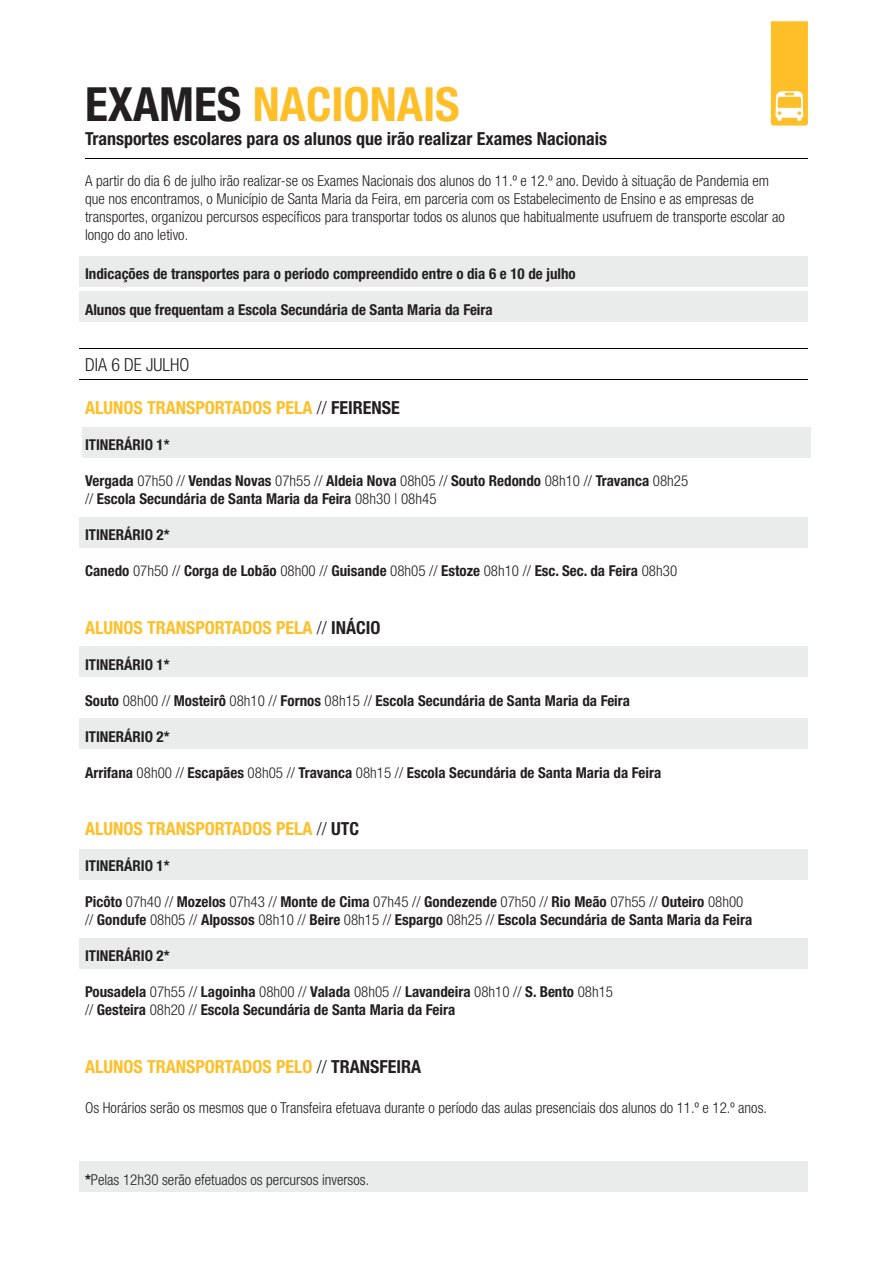
<style>
.page{position:relative;width:893px;height:1263px;background:#fff}
.page>*{position:absolute;margin:0;border:0;box-sizing:border-box;transform-origin:0 0}
.t1{font:700 condensed 47.1px "Helvetica Neue LT Std";color:#febf28}
.t2{font:700 condensed 18px "Helvetica Neue LT Std";color:#febf28}
.t3{font:700 condensed 18px "Helvetica Neue LT Std";color:#231f20}
.t4{font:300 condensed 18px "Helvetica Neue LT Std";color:#231f20}
.t5{font:700 condensed 15px/18px "Helvetica Neue LT Std";color:#231f20}
.t6{font:300 condensed 15px/18px "Helvetica Neue LT Std";color:#231f20}
.s1{color:#231f20}
.s2{font-weight:300;color:#231f20}
.s3{font-weight:300}
.s4{font-weight:700}
</style>
<div class="page">
<div style="left:80px;top:1160px;width:728px;height:31px;background:#e9ecea"></div>
<div style="left:82px;top:427px;width:729px;height:31px;background:#e9ecea"></div>
<div style="left:80px;top:517px;width:728px;height:31px;background:#e9ecea"></div>
<div style="left:80px;top:646px;width:728px;height:31px;background:#e9ecea"></div>
<div style="left:80px;top:718px;width:728px;height:31px;background:#e9ecea"></div>
<div style="left:80px;top:848px;width:728px;height:31px;background:#e9ecea"></div>
<div style="left:80px;top:938px;width:728px;height:31px;background:#e9ecea"></div>
<hr style="left:85px;top:158px;width:723px;height:1px;background:#000001">
<hr style="left:80px;top:379px;width:728px;height:1px;background:#000001">
<hr style="left:80px;top:349px;width:728px;height:1px;background:#000001">
<div style="left:80px;top:256px;width:728px;height:30px;background:#e9ecea"></div>
<div style="left:80px;top:291px;width:728px;height:31px;background:#e9ecea"></div>
<svg style="left:771px;top:21px;width:37px;height:105px;background:#fec641"></svg>
<h1 class="t1" style="left:85px;top:76px;width:376px"><span class="s1">EXAMES</span> NACIONAIS</h1>
<p class="t3" style="left:85px;top:128px;width:524px">Transportes escolares para os alunos que irão realizar Exames Nacionais</p>
<p class="t6" style="left:85px;top:171px;width:701px">A partir do dia 6 de julho irão realizar-se os Exames Nacionais dos alunos do 11.º e 12.º ano. Devido à situação de Pandemia em que nos encontramos, o Município de Santa Maria da Feira, em parceria com os Estabelecimento de Ensino e as empresas de transportes, organizou percursos específicos para transportar todos os alunos que habitualmente usufruem de transporte escolar ao longo do ano letivo.</p>
<p class="t5" style="left:85px;top:264px;width:492px">Indicações de transportes para o período compreendido entre o dia 6 e 10 de julho</p>
<p class="t5" style="left:85px;top:300px;width:409px">Alunos que frequentam a Escola Secundária de Santa Maria da Feira</p>
<p class="t4" style="left:85px;top:354px;width:106px">DIA 6 DE JULHO</p>
<p class="t2" style="left:85px;top:397px;width:316px">ALUNOS TRANSPORTADOS PELA <span class="s2">//</span> <span class="s1">FEIRENSE</span></p>
<p class="t5" style="left:85px;top:436px;width:86px">ITINERÁRIO 1*</p>
<p class="t5" style="left:85px;top:472px;width:605px">Vergada <span class="s3">07h50 //</span> Vendas Novas <span class="s3">07h55 //</span> Aldeia Nova <span class="s3">08h05 //</span> Souto Redondo <span class="s3">08h10 //</span> Travanca <span class="s3">08h25 //</span> Escola Secundária de Santa Maria da Feira <span class="s3">08h30 | 08h45</span></p>
<p class="t5" style="left:85px;top:526px;width:86px">ITINERÁRIO 2*</p>
<p class="t5" style="left:85px;top:562px;width:594px">Canedo <span class="s3">07h50 //</span> Corga de Lobão <span class="s3">08h00 //</span> Guisande <span class="s3">08h05 //</span> Estoze <span class="s3">08h10 //</span> Esc. Sec. da Feira <span class="s3">08h30</span></p>
<p class="t2" style="left:85px;top:616px;width:297px">ALUNOS TRANSPORTADOS PELA <span class="s2">//</span> <span class="s1">INÁCIO</span></p>
<p class="t5" style="left:85px;top:655px;width:86px">ITINERÁRIO 1*</p>
<p class="t5" style="left:85px;top:691px;width:547px">Souto <span class="s3">08h00 //</span> Mosteirô <span class="s3">08h10 //</span> Fornos <span class="s3">08h15 //</span> Escola Secundária de Santa Maria da Feira</p>
<p class="t5" style="left:85px;top:727px;width:86px">ITINERÁRIO 2*</p>
<p class="t5" style="left:85px;top:763px;width:578px">Arrifana <span class="s3">08h00 //</span> Escapães <span class="s3">08h05 //</span> Travanca <span class="s3">08h15 //</span> Escola Secundária de Santa Maria da Feira</p>
<p class="t2" style="left:85px;top:818px;width:276px">ALUNOS TRANSPORTADOS PELA <span class="s2">//</span> <span class="s1">UTC</span></p>
<p class="t5" style="left:85px;top:857px;width:86px">ITINERÁRIO 1*</p>
<p class="t5" style="left:85px;top:893px;width:669px">Picôto <span class="s3">07h40 //</span> Mozelos <span class="s3">07h43 //</span> Monte de Cima <span class="s3">07h45 //</span> Gondezende <span class="s3">07h50 //</span> Rio Meão <span class="s3">07h55 //</span> Outeiro <span class="s3">08h00 //</span> Gondufe <span class="s3">08h05 //</span> Alpossos <span class="s3">08h10 //</span> Beire <span class="s3">08h15 //</span> Espargo <span class="s3">08h25 //</span> Escola Secundária de Santa Maria da Feira</p>
<p class="t5" style="left:85px;top:947px;width:86px">ITINERÁRIO 2*</p>
<p class="t5" style="left:85px;top:983px;width:530px">Pousadela <span class="s3">07h55 //</span> Lagoinha <span class="s3">08h00 //</span> Valada <span class="s3">08h05 //</span> Lavandeira <span class="s3">08h10 //</span> S. Bento <span class="s3">08h15 //</span> Gesteira <span class="s3">08h20 //</span> Escola Secundária de Santa Maria da Feira</p>
<p class="t2" style="left:85px;top:1056px;width:338px">ALUNOS TRANSPORTADOS PELO <span class="s2">//</span> <span class="s1">TRANSFEIRA</span></p>
<p class="t6" style="left:85px;top:1098px;width:684px">Os Horários serão os mesmos que o Transfeira efetuava durante o período das aulas presenciais dos alunos do 11.º e 12.º anos.</p>
<p class="t6" style="left:85px;top:1170px;width:286px"><span class="s4">*</span>Pelas 12h30 serão efetuados os percursos inversos.</p>
</div>
